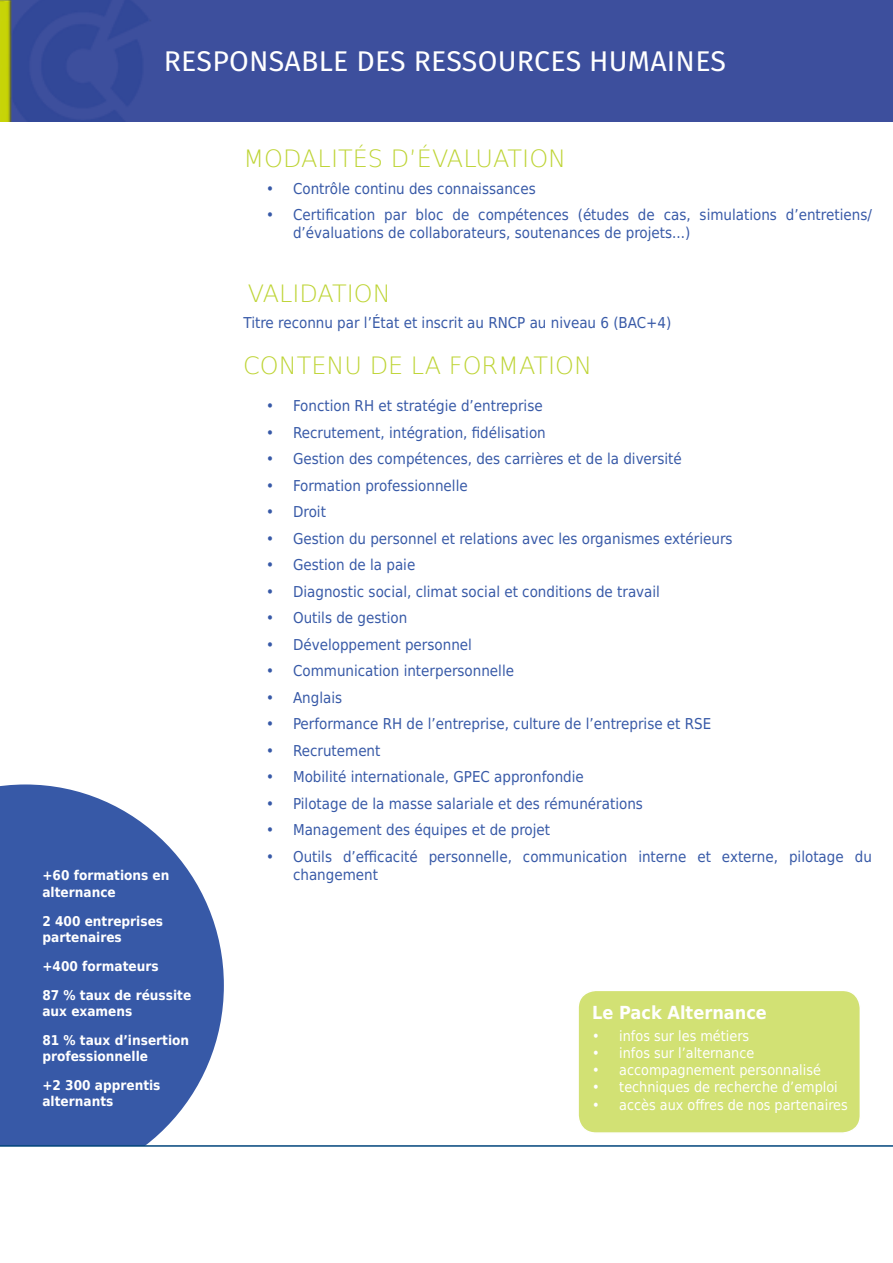
<style>
.page{position:relative;width:893px;height:1263px;background:#fff}
.page>*{position:absolute;margin:0;border:0;box-sizing:border-box;transform-origin:0 0}
.t1{font:28.5px "Fira Sans";letter-spacing:.01em;color:#fff}
.Texte_courant{font:200 24px "DejaVu Sans";color:#bed435}
.t2{font:700 18px "DejaVu Sans Condensed";color:#fff}
.Texte_courant-2{font:15px/18px "DejaVu Sans Condensed";color:#3759a7}
.t3{font:14.25px "DejaVu Sans Condensed";color:#fff}
.t4{font:700 13.5px/29px "DejaVu Sans Condensed";color:#fff}
</style>
<div class="page">
<svg style="left:0;top:784px;width:224px;height:361px;background:#5471b3"></svg>
<div style="left:578px;top:990px;width:282px;height:143px;background:#d2e174;border-radius:18px"></div>
<div style="left:577px;top:989px;width:284px;height:145px;border:2px solid #fff;border-radius:18px"></div>
<hr style="left:0;top:1145px;width:893px;height:2px;background:#00447b">
<img style="left:0;top:0;width:893px;height:121px">
<p class="t1" style="left:164px;top:39px;width:564px">RESPONSABLE DES RESSOURCES HUMAINES</p>
<p class="Texte_courant" style="left:244px;top:141px;width:324px">MODALITÉS D’ÉVALUATION</p>
<p class="Texte_courant-2" style="left:266px;top:179px;width:271px">• Contrôle continu des connaissances</p>
<p class="Texte_courant-2" style="left:293px;top:205px;width:580px;text-indent:-27px">• Certification par bloc de compétences (études de cas, simulations d’entretiens/ d’évaluations de collaborateurs, soutenances de projets...)</p>
<p class="t4" style="left:42px;top:867px;width:129px;line-height:16.2px">+60 formations en alternance</p>
<p class="t4" style="left:42px;top:912px;width:122px;line-height:16.2px">2 400 entreprises partenaires</p>
<p class="t4" style="left:42px;top:951px;width:150px">+400 formateurs<br>87 % taux de réussite</p>
<p class="t4" style="left:42px;top:996px;width:148px">aux examens<br>81 % taux d’insertion</p>
<p class="t4" style="left:42px;top:1041px;width:120px">professionnelle +2 300 apprentis</p>
<p class="t4" style="left:42px;top:1086px;width:72px">alternants</p>
<p class="Texte_courant" style="left:248px;top:275px;width:144px">VALIDATION</p>
<p class="Texte_courant-2" style="left:244px;top:314px;width:429px">Titre reconnu par l’État et inscrit au RNCP au niveau 6 (BAC+4)</p>
<p class="Texte_courant" style="left:243px;top:348px;width:351px">CONTENU DE LA FORMATION</p>
<p class="Texte_courant-2" style="left:266px;top:397px;width:278px">• Fonction RH et stratégie d’entreprise</p>
<p class="Texte_courant-2" style="left:266px;top:423px;width:281px">• Recrutement, intégration, fidélisation</p>
<p class="Texte_courant-2" style="left:266px;top:450px;width:417px">• Gestion des compétences, des carrières et de la diversité</p>
<p class="Texte_courant-2" style="left:266px;top:476px;width:203px">• Formation professionnelle</p>
<p class="Texte_courant-2" style="left:266px;top:503px;width:61px">• Droit</p>
<p class="Texte_courant-2" style="left:266px;top:529px;width:468px">• Gestion du personnel et relations avec les organismes extérieurs</p>
<p class="Texte_courant-2" style="left:266px;top:556px;width:151px">• Gestion de la paie</p>
<p class="Texte_courant-2" style="left:266px;top:582px;width:395px">• Diagnostic social, climat social et conditions de travail</p>
<p class="Texte_courant-2" style="left:266px;top:609px;width:143px">• Outils de gestion</p>
<p class="Texte_courant-2" style="left:266px;top:635px;width:207px">• Développement personnel</p>
<p class="Texte_courant-2" style="left:266px;top:662px;width:250px">• Communication interpersonnelle</p>
<p class="Texte_courant-2" style="left:266px;top:688px;width:78px">• Anglais</p>
<p class="Texte_courant-2" style="left:266px;top:714px;width:447px">• Performance RH de l’entreprise, culture de l’entreprise et RSE</p>
<p class="Texte_courant-2" style="left:266px;top:741px;width:116px">• Recrutement</p>
<p class="Texte_courant-2" style="left:266px;top:767px;width:319px">• Mobilité internationale, GPEC appronfondie</p>
<p class="Texte_courant-2" style="left:266px;top:794px;width:378px">• Pilotage de la masse salariale et des rémunérations</p>
<p class="Texte_courant-2" style="left:266px;top:820px;width:286px">• Management des équipes et de projet</p>
<p class="Texte_courant-2" style="left:293px;top:847px;width:580px;text-indent:-27px">• Outils d’efficacité personnelle, communication interne et externe, pilotage du changement</p>
<p class="t2" style="left:592px;top:998px;width:176px">Le Pack Alternance</p>
<p class="t3" style="left:592px;top:1024px;width:158px">• infos sur les métiers</p>
<p class="t3" style="left:592px;top:1041px;width:163px">• infos sur l’alternance</p>
<p class="t3" style="left:592px;top:1058px;width:230px">• accompagnement personnalisé</p>
<p class="t3" style="left:592px;top:1075px;width:247px">• techniques de recherche d’emploi</p>
<p class="t3" style="left:592px;top:1093px;width:257px">• accès aux offres de nos partenaires</p>
</div>
